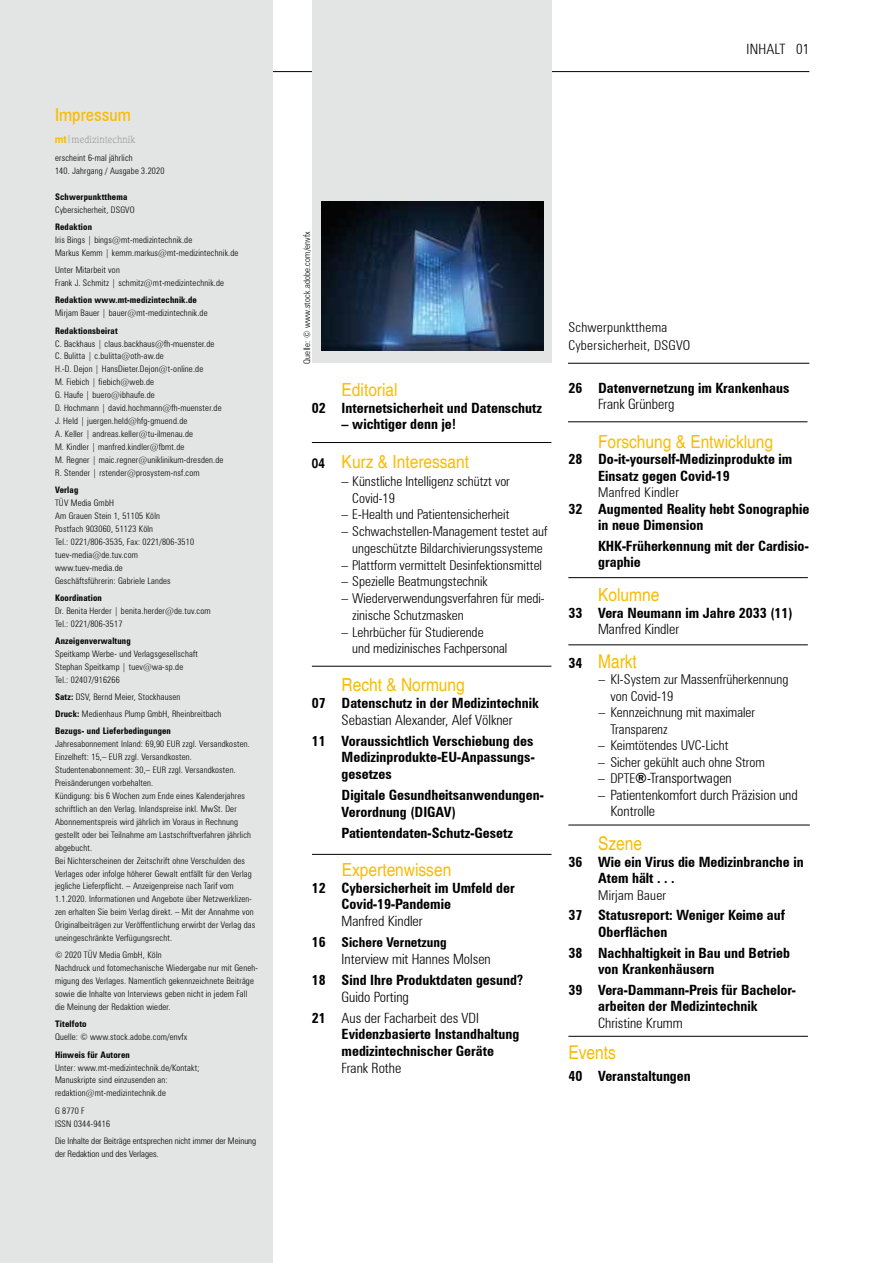
<style>
.page{position:relative;width:893px;height:1263px;background:#fff}
.page>*{position:absolute;margin:0;border:0;box-sizing:border-box;transform-origin:0 0}
.t1{font:condensed 18.9px "Helvetica";color:#fabb00}
.t2{font:condensed 18px "Helvetica";color:#fabb00;scale:1.05 1}
.t3{font:condensed 18px "Zurich BT";color:#fabb00}
.t4{font:300 condensed 14.25px "Zurich BT";color:#000}
.t5{font:700 condensed 14.1px/16.5px "Zurich BT";color:#000}
.t6{font:300 condensed 14.1px/21px "Zurich BT";color:#000}
.t7{font:300 condensed 13.5px/16.8px "Zurich BT";color:#000}
.t8{font:300 condensed 13.5px/18px "Zurich BT";letter-spacing:.02em;color:#000}
.t9{font:700 condensed 13.5px "Zurich BT";color:#000}
.t10{font:10.5px "Weidemann LT";color:#9c9e9f}
.t11{font:300 condensed 9px/12.9px "Zurich BT";letter-spacing:.02em;color:#000}
.t12{font:300 condensed 9px/12.9px "Zurich BT";color:#000}
.s1{font-weight:700}
.s2{font-family:"Swiss 721 BT";font-weight:700;font-size:10.2px;color:#fabb00}
.s3{font-weight:700;font-size:13.5px;color:#000}
.s4{font-size:14.1px}
.s5{font-weight:300}
.s6{font-family:"Zurich BT";font-weight:700;font-size:14.1px;color:#000}
.s7{font-size:13.5px}
</style>
<div class="page">
<hr style="left:312px;top:442px;width:239px;height:1px;background:#000">
<hr style="left:312px;top:666px;width:239px;height:1px;background:#000">
<hr style="left:55px;top:71px;width:754px;height:1px;background:#000">
<div style="left:312px;top:0;width:239px;height:363px;background:#e3e4e4"></div>
<hr style="left:568px;top:363px;width:241px;height:1px;background:#000">
<div style="left:0;top:0;width:273px;height:1263px;background:#e3e4e4"></div>
<hr style="left:568px;top:1036px;width:240px;height:1px;background:#000">
<hr style="left:568px;top:421px;width:239px;height:1px;background:#000">
<hr style="left:568px;top:644px;width:240px;height:1px;background:#000">
<hr style="left:312px;top:854px;width:240px;height:1px;background:#000">
<hr style="left:568px;top:577px;width:240px;height:1px;background:#000">
<hr style="left:568px;top:825px;width:242px;height:1px;background:#000">
<img style="left:321px;top:202px;width:222px;height:148px">
<p class="t3" style="left:55px;top:103px;width:77px">Impressum</p>
<p class="t11" style="left:55px;top:152px;width:111px">erscheint 6-mal jährlich<br>140. Jahrgang / Ausgabe 3.2020</p>
<p class="t11" style="left:55px;top:190px;width:81px"><span class="s1">Schwerpunktthema<br></span>Cybersicherheit, DSGVO</p>
<p class="t11" style="left:55px;top:221px;width:185px"><span class="s1">Redaktion<br></span>Iris Bings | bings@mt-medizintechnik.de<br>Markus Kemm | kemm.markus@mt-medizintechnik.de</p>
<p class="t11" style="left:55px;top:264px;width:171px">Unter Mitarbeit von<br>Frank J. Schmitz | schmitz@mt-medizintechnik.de</p>
<p class="t11" style="left:55px;top:294px;width:154px"><span class="s1">Redaktion www.mt-medizintechnik.de<br></span>Mirjam Bauer | bauer@mt-medizintechnik.de</p>
<p class="t11" style="left:55px;top:324px;width:170px"><span class="s1">Redaktionsbeirat<br></span>C. Backhaus | claus.backhaus@fh-muenster.de<br>C. Bulitta | c.bulitta@oth-aw.de<br>H.-D. Dejon | HansDieter.Dejon@t-online.de<br>M. Fiebich | fiebich@web.de<br>G. Haufe | buero@ibhaufe.de<br>D. Hochmann | david.hochmann@fh-muenster.de J. Held | juergen.held@hfg-gmuend.de<br>A. Keller | andreas.keller@tu-ilmenau.de<br>M. Kindler | manfred.kindler@fbmt.de<br>M. Regner | maic.regner@uniklinikum-dresden.de R. Stender | rstender@prosystem-nsf.com</p>
<p class="t11" style="left:55px;top:483px;width:141px"><span class="s1">Verlag<br></span>TÜV Media GmbH<br>Am Grauen Stein 1, 51105 Köln<br>Postfach 903060, 51123 Köln<br>Tel.: 0221/806-3535, Fax: 0221/806-3510 tuev-media@de.tuv.com www.tuev-media.de<br>Geschäftsführerin: Gabriele Landes</p>
<p class="t11" style="left:55px;top:591px;width:157px"><span class="s1">Koordination<br></span>Dr. Benita Herder | benita.herder@de.tuv.com<br>Tel.: 0221/806-3517</p>
<p class="t11" style="left:55px;top:634px;width:144px"><span class="s1">Anzeigenverwaltung<br></span>Speitkamp Werbe- und Verlagsgesellschaft<br>Stephan Speitkamp | tuev@wa-sp.de<br>Tel.: 02407/916266</p>
<p class="t11" style="left:55px;top:688px;width:168px;line-height:17.2px"><span class="s1">Satz:</span> DSV, Bernd Meier, Stockhausen<br><span class="s1">Druck:</span> Medienhaus Plump GmbH, Rheinbreitbach<br><span class="s1">Bezugs- und Lieferbedingungen</span></p>
<p class="t11" style="left:55px;top:737px;width:202px">Jahresabonnement Inland: 69,90 EUR zzgl. Versandkosten.<br>Einzelheft: 15,– EUR zzgl. Versandkosten.<br>Studentenabonnement: 30,– EUR zzgl. Versandkosten.<br>Preisänderungen vorbehalten.<br>Kündigung: bis 6 Wochen zum Ende eines Kalenderjahres schriftlich an den Verlag. Inlandspreise inkl. MwSt. Der Abonnementspreis wird jährlich im Voraus in Rechnung gestellt oder bei Teilnahme am Lastschriftverfahren jährlich abgebucht.<br>Bei Nichterscheinen der Zeitschrift ohne Verschulden des Verlages oder infolge höherer Gewalt entfällt für den Verlag jegliche Lieferpflicht. – Anzeigenpreise nach Tarif vom 1.1.2020. Informationen und Angebote über Netzwerklizen&shy;zen erhalten Sie beim Verlag direkt. – Mit der Annahme von Originalbeiträgen zur Veröffentlichung erwirbt der Verlag das uneingeschränkte Verfügungsrecht.</p>
<p class="t11" style="left:55px;top:949px;width:204px">© 2020 TÜV Media GmbH, Köln<br>Nachdruck und fotomechanische Wiedergabe nur mit Geneh&shy;migung des Verlages. Namentlich gekennzeichnete Beiträge sowie die Inhalte von Interviews geben nicht in jedem Fall die Meinung der Redaktion wieder.</p>
<p class="t11" style="left:55px;top:1018px;width:134px"><span class="s1">Titelfoto<br></span>Quelle: © www.stock.adobe.com/envfx</p>
<p class="t11" style="left:55px;top:1048px;width:146px"><span class="s1">Hinweis für Autoren<br></span>Unter: www.mt-medizintechnik.de/Kontakt; Manuskripte sind einzusenden an: redaktion@mt-medizintechnik.de</p>
<p class="t11" style="left:55px;top:1104px;width:57px">G 8770 F<br>ISSN 0344-9416</p>
<p class="t12" style="left:55px;top:1134px;width:203px">Die Inhalte der Beiträge entsprechen nicht immer der Meinung der Redaktion und des Verlages.</p>
<p class="t10" style="left:55px;top:133px;width:82px"><span class="s2">mt</span> medizintechnik</p>
<p class="t4" style="left:747px;top:41px;width:64px">Inhalt 01</p>
<p class="t11" style="left:300px;top:364px;width:134px;rotate:-90deg">Quelle: © www.stock.adobe.com/envfx</p>
<p class="t2" style="left:342px;top:379px;width:55px">Editorial</p>
<p class="t5" style="left:312px;top:399px;width:232px">02 Internetsicherheit und Datenschutz</p>
<p class="t5" style="left:342px;top:416px;width:116px">– wichtiger denn je!</p>
<p class="t2" style="left:312px;top:451px;width:151px"><span class="s3">04</span> Kurz &amp; Interessant</p>
<p class="t7" style="left:352px;top:472px;width:159px;text-indent:-11px"><span class="s4">–</span> Künstliche Intelligenz schützt vor<br>Covid-19</p>
<p class="t7" style="left:342px;top:506px;width:169px">– E-Health und Patientensicherheit</p>
<p class="t7" style="left:342px;top:523px;width:207px;text-align:center">– Schwachstellen-Management testet auf ungeschützte Bildarchivierungssysteme</p>
<p class="t7" style="left:342px;top:556px;width:202px">– Plattform vermittelt Desinfektionsmittel</p>
<p class="t7" style="left:342px;top:573px;width:148px">– Spezielle Beatmungstechnik</p>
<p class="t7" style="left:352px;top:590px;width:194px;text-indent:-11px">– Wiederverwendungsverfahren für medi&shy;zinische Schutzmasken</p>
<p class="t7" style="left:352px;top:623px;width:156px;text-indent:-11px">– Lehrbücher für Studierende<br>und medizinisches Fachpersonal</p>
<p class="t2" style="left:342px;top:674px;width:119px">Recht &amp; Normung</p>
<p class="t5" style="left:312px;top:694px;width:229px;text-align:center">07 Datenschutz in der Medizintechnik<br><span class="s5">Sebastian Alexander, Alef Völkner</span></p>
<p class="t5" style="left:342px;top:732px;width:195px;text-align:justify;text-indent:-30px">11 Voraussichtlich Verschiebung des Medizinprodukte-EU-Anpassungs&shy;gesetzes</p>
<p class="t5" style="left:342px;top:787px;width:203px">Digitale Gesundheitsanwendungen-<br>Verordnung (DIGAV)</p>
<p class="t5" style="left:342px;top:824px;width:173px">Patientendaten-Schutz-Gesetz</p>
<p class="t2" style="left:342px;top:859px;width:106px">Expertenwissen</p>
<p class="t5" style="left:342px;top:879px;width:175px;text-indent:-30px">12 Cybersicherheit im Umfeld der<br>Covid-19-Pandemie<br><span class="s5">Manfred Kindler</span></p>
<p class="t9" style="left:312px;top:934px;width:136px"><span class="s4">16</span> Sichere Vernetzung</p>
<p class="t5" style="left:312px;top:948px;width:213px;line-height:21px;text-align:center"><span class="s5">Interview mit Hannes Molsen<br></span>18 Sind Ihre Produktdaten gesund?</p>
<p class="t6" style="left:312px;top:986px;width:169px;text-indent:30px">Guido Porting<br><span class="s1">21</span> Aus der Facharbeit des VDI</p>
<p class="t5" style="left:342px;top:1026px;width:179px">Evidenzbasierte Instandhaltung medizintechnischer Geräte<br><span class="s5">Frank Rothe</span></p>
<p class="t8" style="left:568px;top:318px;width:124px">Schwerpunktthema<br>Cybersicherheit, DSGVO</p>
<p class="t5" style="left:598px;top:380px;width:193px;text-indent:-30px">26 Datenvernetzung im Krankenhaus<br><span class="s5">Frank Grünberg</span></p>
<p class="t2" style="left:598px;top:431px;width:168px">Forschung &amp; Entwicklung</p>
<p class="t5" style="left:598px;top:451px;width:196px;text-indent:-30px">28 Do-it-yourself-Medizinprodukte im<br>Einsatz gegen Covid-19</p>
<p class="t8" style="left:598px;top:483px;width:82px">Manfred Kindler</p>
<p class="t5" style="left:598px;top:500px;width:213px;text-indent:-30px">32 Augmented Reality hebt Sonographie in neue Dimension</p>
<p class="t5" style="left:598px;top:537px;width:212px">KHK-Früherkennung mit der Cardisio&shy;graphie</p>
<p class="t2" style="left:598px;top:584px;width:60px">Kolumne</p>
<p class="t5" style="left:598px;top:604px;width:196px;text-indent:-30px">33 Vera Neumann im Jahre 2033 (11)<br><span class="s5">Manfred Kindler</span></p>
<p class="t1" style="left:568px;top:650px;width:70px"><span class="s6">34</span> Markt</p>
<p class="t7" style="left:610px;top:671px;width:179px;text-indent:-12px">– KI-System zur Massenfrüherkennung von Covid-19</p>
<p class="t7" style="left:598px;top:704px;width:158px">– Kennzeichnung mit maximaler</p>
<p class="t7" style="left:568px;top:720px;width:11px">T</p>
<p class="t7" style="left:615px;top:720px;width:54px">ransparenz</p>
<p class="t7" style="left:598px;top:737px;width:132px">– Keimtötendes UVC-Licht</p>
<p class="t7" style="left:598px;top:753px;width:168px">– Sicher gekühlt auch ohne Strom</p>
<p class="t6" style="left:598px;top:768px;width:135px"><span class="s7">– DPTE</span><span class="s1">®</span>-Transportwagen</p>
<p class="t6" style="left:610px;top:786px;width:189px;line-height:16.5px;text-indent:-12px">– Patientenkomfort durch Präzision und<br>Kontrolle</p>
<p class="t1" style="left:598px;top:832px;width:45px">Szene</p>
<p class="t5" style="left:598px;top:853px;width:207px;text-indent:-30px">36 Wie ein Virus die Medizinbranche in<br>Atem hält . . .</p>
<p class="t8" style="left:598px;top:886px;width:70px">Mirjam Bauer</p>
<p class="t5" style="left:598px;top:907px;width:188px;text-indent:-30px">37 Statusreport: Weniger Keime auf<br>Oberflächen</p>
<p class="t5" style="left:598px;top:944px;width:193px;text-indent:-30px">38 Nachhaltigkeit in Bau und Betrieb von Krankenhäusern</p>
<p class="t5" style="left:598px;top:981px;width:199px;text-indent:-30px">39 Vera-Dammann-Preis für Bachelor&shy;arbeiten der Medizintechnik<br><span class="s5">Christine Krumm</span></p>
<p class="t1" style="left:568px;top:1041px;width:49px">Events</p>
<p class="t5" style="left:568px;top:1067px;width:124px">40 Veranstaltungen</p>
</div>
